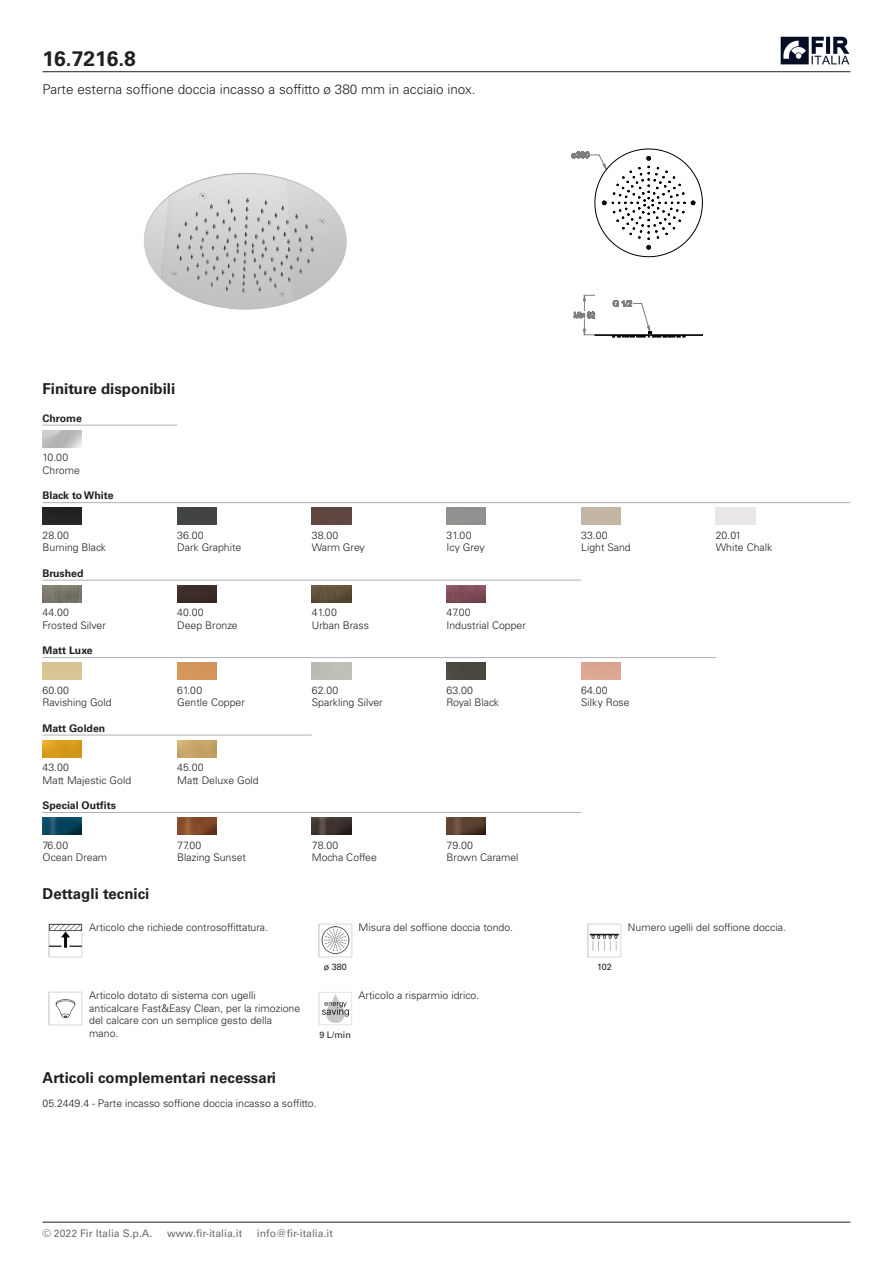
<style>
.page{position:relative;width:893px;height:1263px;background:#fff}
.page>*{position:absolute;margin:0;border:0;box-sizing:border-box;transform-origin:0 0}
.t1{font:700 21px "Univers LT Std";color:#231f20}
.Titolo{font:700 15px "Univers LT Std";color:#231f20}
.t2{font:300 13.5px "Univers LT Std";color:#231f20}
.DescrFinitura{font:300 10.5px "Univers LT Std";color:#231f20}
.DescrDettagliTecnici{font:300 10.5px/12.6px "Univers LT Std";color:#231f20}
.Finitura{font:700 10.5px "Univers LT Std";color:#231f20}
.InfoPiePaginaFirItal{font:10.5px "Univers LT Std";color:#6c6d70}
.DescrComplNec{font:300 10.5px "Univers LT Std";color:#231f20}
.DidaDettagliTecnici{font:9px "Univers LT Std";color:#231f20}
</style>
<div class="page">
<hr style="left:43px;top:71px;width:807px;height:1px;background:#231f20">
<hr style="left:43px;top:1222px;width:807px;height:1px;background:#231f20">
<img style="left:780px;top:36px;width:70px;height:29px">
<img style="left:144px;top:172px;width:203px;height:138px">
<svg style="left:571px;top:148px;width:132px;height:190px"></svg>
<hr style="left:43px;top:425px;width:134px;height:1px;background:#b0b1b5">
<hr style="left:43px;top:502px;width:807px;height:1px;background:#b0b1b5">
<img style="left:43px;top:508px;width:39px;height:17px">
<img style="left:177px;top:508px;width:39px;height:17px">
<img style="left:312px;top:508px;width:39px;height:17px">
<hr style="left:43px;top:580px;width:538px;height:1px;background:#b0b1b5">
<img style="left:43px;top:585px;width:39px;height:17px">
<img style="left:177px;top:585px;width:39px;height:17px">
<img style="left:312px;top:585px;width:39px;height:17px">
<img style="left:446px;top:585px;width:40px;height:17px">
<hr style="left:43px;top:657px;width:673px;height:1px;background:#b0b1b5">
<img style="left:177px;top:663px;width:39px;height:17px">
<img style="left:446px;top:663px;width:40px;height:17px">
<hr style="left:43px;top:735px;width:269px;height:1px;background:#b0b1b5">
<img style="left:43px;top:740px;width:39px;height:17px">
<img style="left:177px;top:740px;width:39px;height:17px">
<hr style="left:43px;top:812px;width:538px;height:1px;background:#b0b1b5">
<img style="left:43px;top:818px;width:39px;height:17px">
<img style="left:177px;top:818px;width:39px;height:17px">
<img style="left:312px;top:818px;width:39px;height:17px">
<img style="left:446px;top:818px;width:40px;height:17px">
<img style="left:49px;top:923px;width:34px;height:34px">
<img style="left:318px;top:923px;width:34px;height:34px">
<img style="left:588px;top:923px;width:33px;height:34px">
<img style="left:49px;top:991px;width:34px;height:34px">
<img style="left:318px;top:992px;width:34px;height:33px">
<h1 class="t1" style="left:43px;top:46px;width:95px">16.7216.8</h1>
<p class="t2" style="left:43px;top:81px;width:435px">Parte esterna soffione doccia incasso a soffitto ø 380 mm in acciaio inox.</p>
<p class="Titolo" style="left:43px;top:380px;width:134px">Finiture disponibili</p>
<p class="Finitura" style="left:43px;top:412px;width:41px">Chrome</p>
<p class="DescrFinitura" style="left:43px;top:451px;width:27px">10.00</p>
<p class="DescrFinitura" style="left:43px;top:464px;width:39px">Chrome</p>
<p class="Finitura" style="left:43px;top:490px;width:73px">Black to White</p>
<p class="DescrFinitura" style="left:43px;top:529px;width:28px">28.00</p>
<p class="DescrFinitura" style="left:43px;top:541px;width:65px">Burning Black</p>
<p class="DescrFinitura" style="left:177px;top:529px;width:28px">36.00</p>
<p class="DescrFinitura" style="left:177px;top:541px;width:66px">Dark Graphite</p>
<p class="Finitura" style="left:43px;top:567px;width:43px">Brushed</p>
<p class="DescrFinitura" style="left:43px;top:606px;width:28px">44.00</p>
<p class="DescrFinitura" style="left:43px;top:619px;width:65px">Frosted Silver</p>
<p class="Finitura" style="left:43px;top:644px;width:52px">Matt Luxe</p>
<p class="DescrFinitura" style="left:43px;top:684px;width:28px">60.00</p>
<p class="DescrFinitura" style="left:43px;top:696px;width:71px">Ravishing Gold</p>
<p class="Finitura" style="left:43px;top:722px;width:64px">Matt Golden</p>
<p class="DescrFinitura" style="left:43px;top:761px;width:28px">43.00</p>
<p class="DescrFinitura" style="left:43px;top:774px;width:90px">Matt Majestic Gold</p>
<p class="Finitura" style="left:43px;top:799px;width:75px">Special Outfits</p>
<p class="DescrFinitura" style="left:43px;top:839px;width:27px">76.00</p>
<p class="DescrFinitura" style="left:43px;top:851px;width:66px">Ocean Dream</p>
<p class="DescrFinitura" style="left:177px;top:606px;width:28px">40.00</p>
<p class="DescrFinitura" style="left:177px;top:619px;width:62px">Deep Bronze</p>
<p class="DescrFinitura" style="left:177px;top:684px;width:27px">61.00</p>
<p class="DescrFinitura" style="left:177px;top:696px;width:69px">Gentle Copper</p>
<p class="DescrFinitura" style="left:177px;top:761px;width:28px">45.00</p>
<p class="DescrFinitura" style="left:177px;top:774px;width:83px">Matt Deluxe Gold</p>
<p class="DescrFinitura" style="left:177px;top:839px;width:26px">77.00</p>
<p class="DescrFinitura" style="left:177px;top:851px;width:70px">Blazing Sunset</p>
<p class="DescrFinitura" style="left:312px;top:529px;width:28px">38.00</p>
<p class="DescrFinitura" style="left:312px;top:541px;width:55px">Warm Grey</p>
<p class="DescrFinitura" style="left:312px;top:606px;width:27px">41.00</p>
<p class="DescrFinitura" style="left:312px;top:619px;width:59px">Urban Brass</p>
<p class="DescrFinitura" style="left:312px;top:684px;width:28px">62.00</p>
<p class="DescrFinitura" style="left:312px;top:696px;width:72px">Sparkling Silver</p>
<p class="DescrFinitura" style="left:312px;top:839px;width:28px">78.00</p>
<p class="DescrFinitura" style="left:312px;top:851px;width:67px">Mocha Coffee</p>
<p class="DescrFinitura" style="left:446px;top:529px;width:27px">31.00</p>
<p class="DescrFinitura" style="left:446px;top:541px;width:40px">Icy Grey</p>
<p class="DescrFinitura" style="left:446px;top:606px;width:26px">47.00</p>
<p class="DescrFinitura" style="left:446px;top:619px;width:81px">Industrial Copper</p>
<p class="DescrFinitura" style="left:446px;top:684px;width:28px">63.00</p>
<p class="DescrFinitura" style="left:446px;top:696px;width:54px">Royal Black</p>
<p class="DescrFinitura" style="left:446px;top:839px;width:28px">79.00</p>
<p class="DescrFinitura" style="left:446px;top:851px;width:74px">Brown Caramel</p>
<p class="DescrFinitura" style="left:581px;top:529px;width:28px">33.00</p>
<p class="DescrFinitura" style="left:581px;top:541px;width:51px">Light Sand</p>
<p class="DescrFinitura" style="left:581px;top:684px;width:28px">64.00</p>
<p class="DescrFinitura" style="left:581px;top:696px;width:50px">Silky Rose</p>
<p class="DescrFinitura" style="left:716px;top:529px;width:27px">20.01</p>
<p class="DescrFinitura" style="left:716px;top:541px;width:58px">White Chalk</p>
<p class="Titolo" style="left:43px;top:884px;width:108px">Dettagli tecnici</p>
<p class="DescrDettagliTecnici" style="left:89px;top:921px;width:180px">Articolo che richiede controsoffittatura.</p>
<p class="DescrDettagliTecnici" style="left:359px;top:921px;width:156px">Misura del soffione doccia tondo.</p>
<p class="DescrDettagliTecnici" style="left:628px;top:921px;width:160px">Numero ugelli del soffione doccia.</p>
<p class="DidaDettagliTecnici" style="left:324px;top:961px;width:25px">ø 380</p>
<p class="DidaDettagliTecnici" style="left:597px;top:961px;width:16px">102</p>
<p class="DescrDettagliTecnici" style="left:89px;top:989px;width:212px">Articolo dotato di sistema con ugelli anticalcare Fast&amp;Easy Clean, per la rimozione del calcare con un semplice gesto della mano.</p>
<p class="DescrDettagliTecnici" style="left:359px;top:989px;width:122px">Articolo a risparmio idrico.</p>
<p class="DidaDettagliTecnici" style="left:319px;top:1029px;width:33px">9 L/min</p>
<p class="Titolo" style="left:43px;top:1069px;width:235px">Articoli complementari necessari</p>
<p class="DescrComplNec" style="left:43px;top:1097px;width:276px">05.2449.4 - Parte incasso soffione doccia incasso a soffitto.</p>
<p class="InfoPiePaginaFirItal" style="left:43px;top:1227px;width:111px">© 2022 Fir Italia S.p.A.</p>
<p class="InfoPiePaginaFirItal" style="left:167px;top:1227px;width:77px">www.fir-italia.it</p>
<p class="InfoPiePaginaFirItal" style="left:257px;top:1227px;width:78px">info@fir-italia.it</p>
</div>
